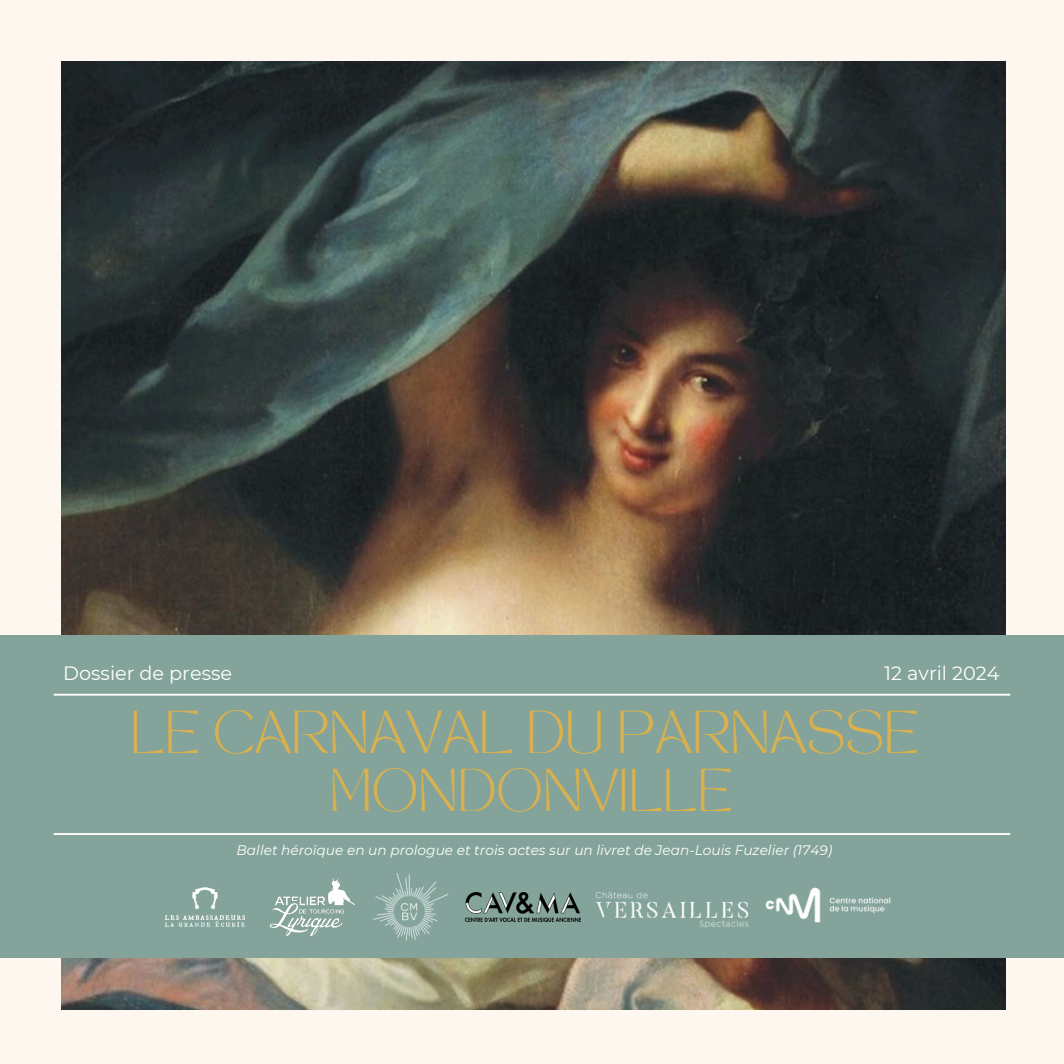
<style>
.page{position:relative;width:1064px;height:1064px;background:#fff}
.page>*{position:absolute;margin:0;border:0;box-sizing:border-box;transform-origin:0 0}
.t1{font:42.25px/58px "TAN MONCHERI Regular";color:#dab14d;text-align:center}
.t2{font:19.25px "Montserrat";color:#fff}
.t3{font:italic 13.75px "Montserrat";color:#fff}
</style>
<div class="page">
<img style="left:60px;top:60px;width:945px;height:949px">
<div style="left:1005px;top:0;width:58px;height:1063px;background:#fdf7f0"></div>
<div style="left:0;top:0;width:60px;height:1063px;background:#fdf7f0"></div>
<div style="left:0;top:635px;width:1063px;height:322px;background:#83a39b"></div>
<hr style="left:54px;top:693px;width:955px;height:2px;background:#fff">
<hr style="left:54px;top:832px;width:955px;height:2px;background:#fff">
<div style="left:0;top:0;width:1062px;height:60px;background:#fdf7f0"></div>
<div style="left:3px;top:1009px;width:1060px;height:54px;background:#fdf7f0"></div>
<img style="left:164px;top:887px;width:82px;height:40px">
<img style="left:373px;top:873px;width:75px;height:67px">
<img style="left:466px;top:892px;width:113px;height:28px">
<img style="left:269px;top:878px;width:86px;height:58px">
<img style="left:579px;top:892px;width:166px;height:36px">
<img style="left:745px;top:887px;width:146px;height:40px">
<p class="t2" style="left:63px;top:661px;width:170px">Dossier de presse</p>
<p class="t2" style="left:884px;top:661px;width:117px">12 avril 2024</p>
<p class="t1" style="left:131px;top:710px;width:790px">LE CARNAVAL DU PARNASSE<br>MONDONVILLE</p>
<p class="t3" style="left:236px;top:841px;width:597px">Ballet héroïque en un prologue et trois actes sur un livret de Jean-Louis Fuzelier (1749)</p>
</div>
